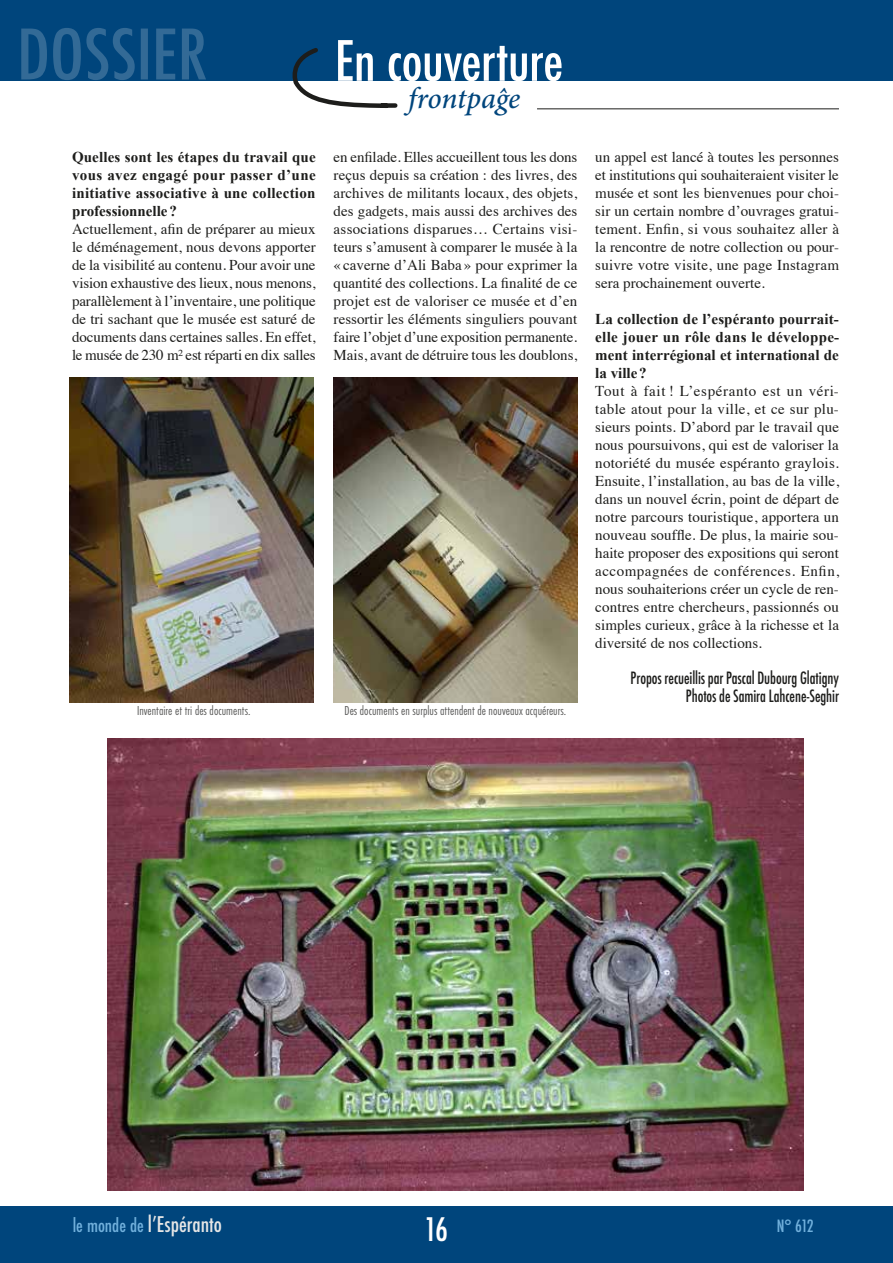
<style>
.page{position:relative;width:893px;height:1263px;background:#fff}
.page>*{position:absolute;margin:0;border:0;box-sizing:border-box;transform-origin:0 0}
.t1{font:500 condensed 54px "Futura";letter-spacing:-.01em;color:#fff}
.t2{font:500 condensed 31.5px "Futura";color:#fff}
.t3{font:italic 500 30px "Minion Pro";letter-spacing:-.01em;color:#00457c}
.t4{font:500 condensed 21px "Futura";color:#e6e6e6}
.t5{font:500 condensed 16.5px/18px "Futura";letter-spacing:-.005em;color:#1d1d1b;text-align:right;scale:.9 1}
.t6{font:500 condensed 16.5px "Futura";color:#71b0dc}
.t7{font:15px/18px "Times";color:#1d1d1b;text-align:justify}
.t8{font:700 15px/18px "Times New Roman";color:#1d1d1b;text-align:justify}
.t9{font:13.5px "Futura PT Cond";color:#575756}
.s1{font-size:18px;color:#71b0dc}
</style>
<div class="page">
<div style="left:0;top:0;width:893px;height:81px;background:#00457c"></div>
<svg style="left:21px;top:28px;width:185px;height:52px"></svg>
<svg style="left:292px;top:48px;width:106px;height:60px"></svg>
<hr style="left:537px;top:109px;width:302px;height:1px;background:#1d1d1b">
<div style="left:0;top:1206px;width:893px;height:57px;background:#00457c"></div>
<img style="left:107px;top:738px;width:697px;height:453px">
<img style="left:69px;top:377px;width:244px;height:325px">
<img style="left:334px;top:377px;width:243px;height:325px">
<h1 class="t1" style="left:335px;top:26px;width:230px">En couverture</h1>
<h3 class="t3" style="left:408px;top:78px;width:114px">frontpaĝe</h3>
<p class="t7" style="left:334px;top:147px;width:245px">en enfilade. Elles accueillent tous les dons reçus depuis sa création : des livres, des archives de militants locaux, des objets, des gadgets, mais aussi des archives des associations disparues… Certains visi&shy;teurs s’amusent à comparer le musée à la « caverne d’Ali Baba » pour exprimer la quantité des collections. La finalité de ce projet est de valoriser ce musée et d’en ressortir les éléments singuliers pouvant faire l’objet d’une exposition permanente.<br>Mais, avant de détruire tous les doublons,</p>
<p class="t7" style="left:595px;top:147px;width:245px">un appel est lancé à toutes les personnes et institutions qui souhaiteraient visiter le musée et sont les bienvenues pour choi&shy;sir un certain nombre d’ouvrages gratui&shy;tement. Enfin, si vous souhaitez aller à la rencontre de notre collection ou pour&shy;suivre votre visite, une page Instagram sera prochainement ouverte.</p>
<p class="t8" style="left:72px;top:148px;width:245px">Quelles sont les étapes du travail que vous avez engagé pour passer d’une initiative associative à une collection professionnelle ?</p>
<p class="t7" style="left:72px;top:219px;width:245px">Actuellement, afin de préparer au mieux le déménagement, nous devons apporter de la visibilité au contenu. Pour avoir une vision exhaustive des lieux, nous menons, parallèlement à l’inventaire, une politique de tri sachant que le musée est saturé de documents dans certaines salles. En effet, le musée de 230 m² est réparti en dix salles</p>
<p class="t8" style="left:595px;top:310px;width:245px">La collection de l’espéranto pourrait&shy;elle jouer un rôle dans le développe&shy;ment interrégional et international de la ville?</p>
<p class="t7" style="left:595px;top:381px;width:245px">Tout à fait ! L’espéranto est un véri&shy;table atout pour la ville, et ce sur plu&shy;sieurs points. D’abord par le travail que nous poursuivons, qui est de valoriser la notoriété du musée espéranto graylois.<br>Ensuite, l’installation, au bas de la ville, dans un nouvel écrin, point de départ de notre parcours touristique, apportera un nouveau souffle. De plus, la mairie sou&shy;haite proposer des expositions qui seront accompagnées de conférences. Enfin, nous souhaiterions créer un cycle de ren&shy;contres entre chercheurs, passionnés ou simples curieux, grâce à la richesse et la diversité de nos collections.</p>
<p class="t5" style="left:631px;top:669px;width:233px">Propos recueillis par Pascal Dubourg Glatigny<br>Photos de Samira Lahcene-Seghir</p>
<p class="t9" style="left:137px;top:702px;width:115px">Inventaire et tri des documents.</p>
<p class="t9" style="left:345px;top:703px;width:223px">Des documents en surplus attendent de nouveaux acquéreurs.</p>
<h3 class="t4" style="left:73px;top:1211px;width:151px"><span class="s1">le monde de</span> l’Espéranto</h3>
<p class="t6" style="left:777px;top:1215px;width:39px">N° 612</p>
<h2 class="t2" style="left:424px;top:1209px;width:26px">16</h2>
</div>
